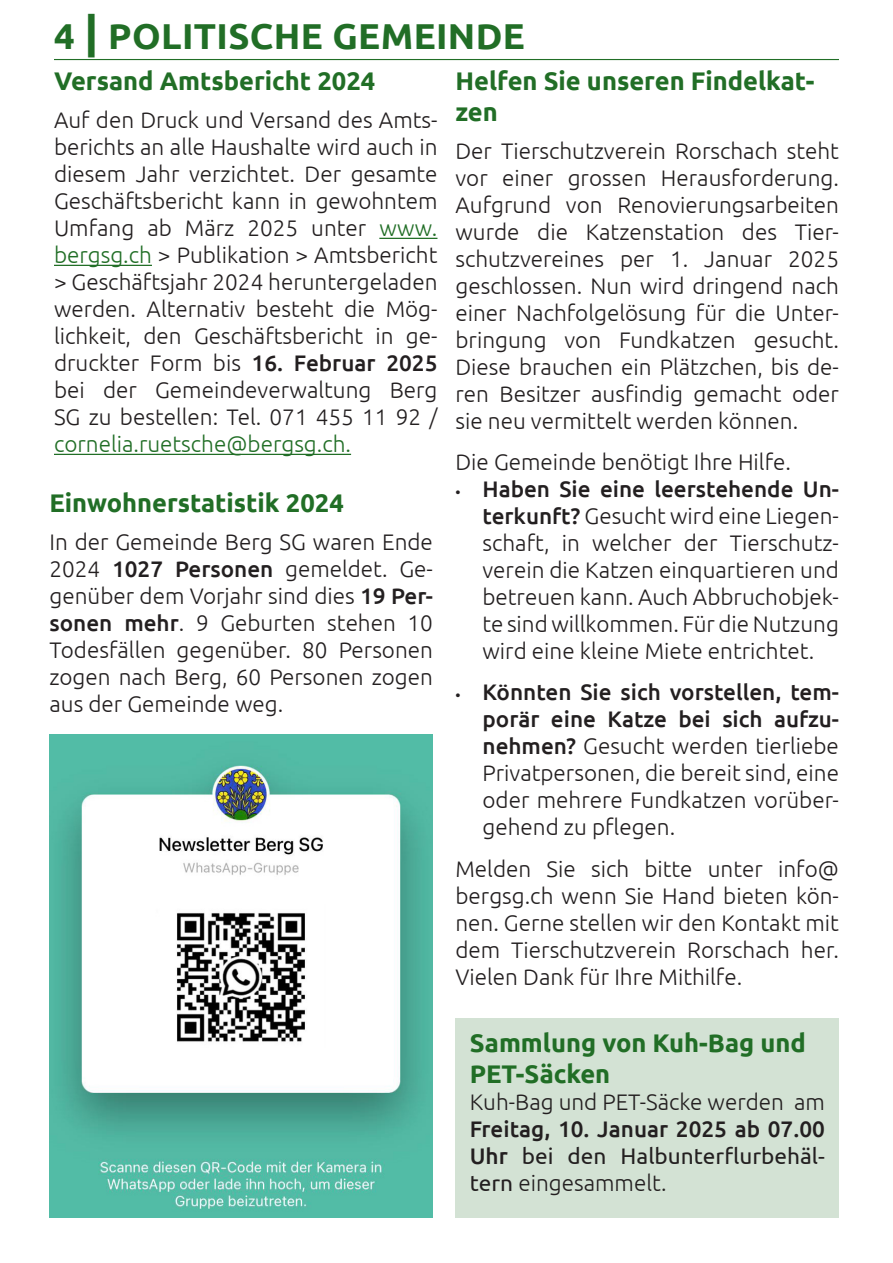
<style>
.page{position:relative;width:893px;height:1263px;background:#fff}
.page>*{position:absolute;margin:0;border:0;box-sizing:border-box;transform-origin:0 0}
.t1{font:700 36px "Ubuntu";letter-spacing:.01em;color:#216e26}
.t2{font:700 25.5px/30.6px "Ubuntu";color:#216e26}
.t3{font:300 22.5px/27px "Ubuntu";color:#231f20;text-align:justify}
.s1{font-style:inherit}
.s2{font-size:45px}
.s3{color:#216e26}
.s4{font-weight:500}
.s5{font-family:"Myriad Pro";font-weight:400;font-size:18px}
.s6{font-weight:400}
</style>
<div class="page">
<div style="left:455px;top:1018px;width:384px;height:199px;background:#d3e2d4"></div>
<img style="left:50px;top:734px;width:383px;height:483px">
<hr style="left:54px;top:59px;width:785px;height:1px;background:#216e26">
<hr style="left:379px;top:238px;width:58px;height:1px;background:#216e26">
<hr style="left:54px;top:265px;width:98px;height:1px;background:#216e26">
<hr style="left:54px;top:454px;width:297px;height:1px;background:#216e26">
<h1 class="t1" style="left:54px;top:13px;width:472px"><span class="s1">4</span> <span class="s2">|</span> POLITISCHE GEMEINDE</h1>
<p class="t2" style="left:54px;top:65px;width:323px">Versand Amtsbericht 2024</p>
<p class="t3" style="left:54px;top:106px;width:385px">Auf den Druck und Versand des Amts&shy;berichts an alle Haushalte wird auch in diesem Jahr verzichtet. Der gesamte Geschäftsbericht kann in gewohntem Umfang ab März 2025 unter <span class="s3">www. bergsg.ch</span> &gt; Publikation &gt; Amtsbericht &gt; Geschäftsjahr 2024 heruntergeladen werden. Alternativ besteht die Mög&shy;lichkeit, den Geschäftsbericht in ge&shy;druckter Form bis <span class="s4">16. Februar 2025 </span>bei der Gemeindeverwaltung Berg SG zu bestellen: Tel. 071 455 11 92 / <span class="s3">cornelia.ruetsche@bergsg.ch.</span></p>
<p class="t2" style="left:50px;top:486px;width:296px">Einwohnerstatistik 2024</p>
<p class="t3" style="left:50px;top:527px;width:385px">In der Gemeinde Berg SG waren Ende 2024 <span class="s4">1027 Personen</span> gemeldet. Ge&shy;genüber dem Vorjahr sind dies <span class="s4">19 Per&shy;sonen mehr</span>. 9 Geburten stehen 10<br>Todesfällen gegenüber. 80 Personen zogen nach Berg, 60 Personen zogen aus der Gemeinde weg.</p>
<p class="t2" style="left:455px;top:65px;width:361px">Helfen Sie unseren Findelkat&shy;zen</p>
<p class="t3" style="left:455px;top:136px;width:385px">Der Tierschutzverein Rorschach steht vor einer grossen Herausforderung.<br>Aufgrund von Renovierungsarbeiten wurde die Katzenstation des Tier&shy;schutzvereines per 1. Januar 2025 geschlossen. Nun wird dringend nach einer Nachfolgelösung für die Unter&shy;bringung von Fundkatzen gesucht.<br>Diese brauchen ein Plätzchen, bis de&shy;ren Besitzer ausfindig gemacht oder sie neu vermittelt werden können.</p>
<p class="t3" style="left:455px;top:448px;width:337px">Die Gemeinde benötigt Ihre Hilfe.</p>
<p class="t3" style="left:482px;top:475px;width:358px;text-indent:-27px"><span class="s5">•</span> <span class="s4">Haben Sie eine leerstehende Un&shy;terkunft?</span> Gesucht wird eine Liegen&shy;schaft, in welcher der Tierschutz&shy;verein die Katzen einquartieren und betreuen kann. Auch Abbruchobjek&shy;te sind willkommen. Für die Nutzung wird eine kleine Miete entrichtet.</p>
<p class="t3" style="left:482px;top:678px;width:358px;text-indent:-27px"><span class="s5">•</span> <span class="s4">Könnten Sie sich vorstellen, tem&shy;porär eine Katze bei sich aufzu&shy;nehmen?</span> Gesucht werden tierliebe Privatpersonen, die bereit sind, eine oder mehrere Fundkatzen vorüber&shy;gehend zu pflegen.</p>
<p class="t3" style="left:455px;top:855px;width:385px">Melden Sie sich bitte unter info@ bergsg.ch wenn Sie Hand bieten kön&shy;nen. Gerne stellen wir den Kontakt mit dem Tierschutzverein Rorschach her.<br>Vielen Dank für Ihre Mithilfe.</p>
<p class="t2" style="left:470px;top:1026px;width:338px">Sammlung von Kuh-Bag und<br>PET-Säcken</p>
<p class="t3" style="left:470px;top:1087px;width:357px">Kuh-Bag und PET-Säcke werden am <span class="s4">Freitag, 10. Januar 2025 ab 07.00<br>Uhr</span> <span class="s6">bei den Halbunterflurbehäl&shy;tern</span> eingesammelt.</p>
</div>
